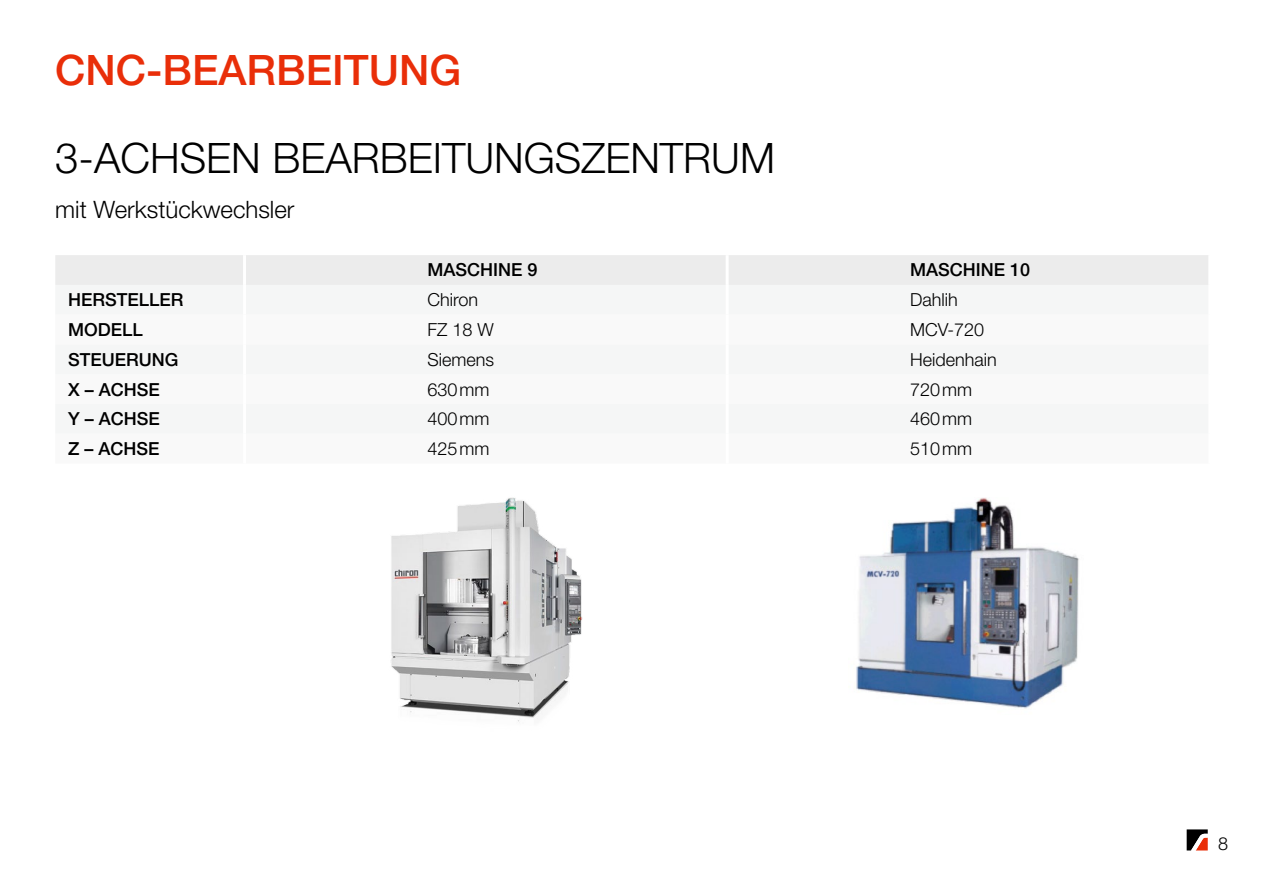
<style>
.page{position:relative;width:1263px;height:893px;background:#fff}
.page>*{position:absolute;margin:0;border:0;box-sizing:border-box;transform-origin:0 0}
.t1{font:300 42px "Helvetica Neue LT Std";color:#000}
.t2{font:500 42px "Helvetica Neue LT Std";color:#e92e09}
.t3{font:300 24px "Helvetica Neue LT Std";color:#000}
.t4{font:300 18px "Helvetica Neue LT Std";color:#000}
.t5{font:500 18px "Helvetica Neue LT Std";color:#000}
</style>
<div class="page">
<svg style="left:1187px;top:829px;width:21px;height:21px"></svg>
<div style="left:55px;top:255px;width:1153px;height:30px;background:#ececec"></div>
<hr style="left:243px;top:255px;width:3px;height:30px;background:#fff">
<hr style="left:726px;top:255px;width:3px;height:30px;background:#fff">
<img style="left:856px;top:497px;width:223px;height:212px">
<img style="left:391px;top:497px;width:192px;height:225px">
<h1 class="t2" style="left:55px;top:45px;width:408px">CNC-BEARBEITUNG</h1>
<h1 class="t1" style="left:55px;top:132px;width:721px">3-ACHSEN BEARBEITUNGSZENTRUM</h1>
<h2 class="t3" style="left:55px;top:194px;width:241px">mit Werkstückwechsler</h2>
<p class="t5" style="left:427px;top:259px;width:112px">MASCHINE 9</p>
<p class="t5" style="left:910px;top:259px;width:122px">MASCHINE 10</p>
<p class="t5" style="left:68px;top:289px;width:117px">HERSTELLER</p>
<p class="t4" style="left:427px;top:289px;width:52px">Chiron</p>
<p class="t4" style="left:910px;top:289px;width:49px">Dahlih</p>
<p class="t5" style="left:68px;top:319px;width:76px">MODELL</p>
<p class="t4" style="left:427px;top:319px;width:68px">FZ 18 W</p>
<p class="t4" style="left:910px;top:319px;width:76px">MCV-720</p>
<p class="t5" style="left:68px;top:349px;width:112px">STEUERUNG</p>
<p class="t4" style="left:427px;top:348px;width:68px">Siemens</p>
<p class="t4" style="left:910px;top:348px;width:88px">Heidenhain</p>
<p class="t5" style="left:68px;top:378px;width:93px">X – ACHSE</p>
<p class="t4" style="left:427px;top:378px;width:64px">630mm</p>
<p class="t4" style="left:910px;top:378px;width:64px">720mm</p>
<p class="t5" style="left:68px;top:408px;width:93px">Y – ACHSE</p>
<p class="t4" style="left:427px;top:408px;width:64px">400mm</p>
<p class="t4" style="left:910px;top:408px;width:64px">460mm</p>
<p class="t5" style="left:68px;top:438px;width:93px">Z – ACHSE</p>
<p class="t4" style="left:427px;top:438px;width:64px">425mm</p>
<p class="t4" style="left:910px;top:438px;width:64px">510mm</p>
<p class="t4" style="left:1218px;top:833px;width:12px">8</p>
</div>
